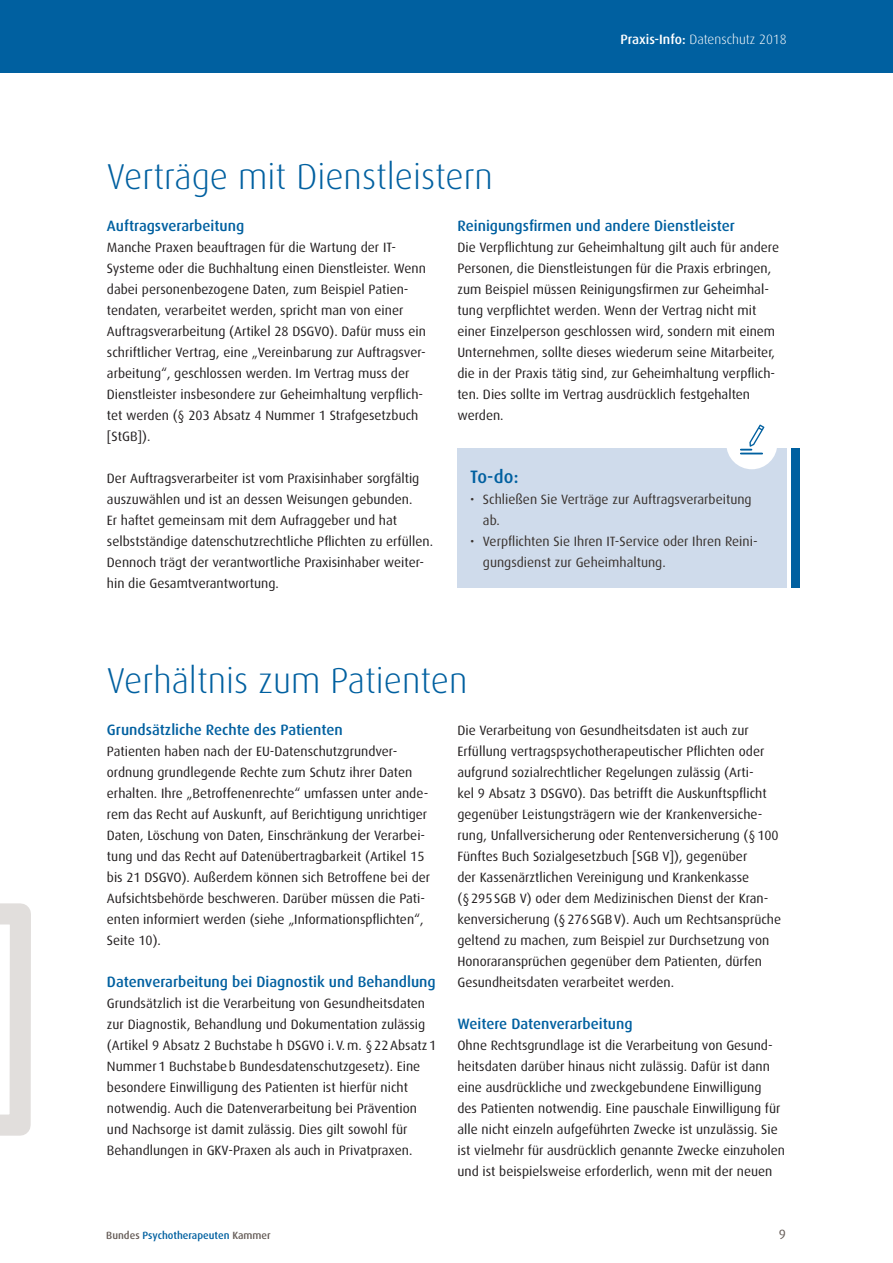
<style>
.page{position:relative;width:893px;height:1263px;background:#fff}
.page>*{position:absolute;margin:0;border:0;box-sizing:border-box;transform-origin:0 0}
.H1_headline{font:300 36px "Dax";color:#0060a0}
.fragen{font:500 18px "Dax";color:#0060a0}
.H2_headline{font:500 15px "Dax";color:#0060a0}
.fliesstext{font:13.5px/21px "Dax";color:#231f20}
.t1{font:13.5px/21px "Dax";color:#3a332f}
.t2{font:300 13.5px "Dax";color:#fff}
.t3{font:13.5px "Dax";color:#655c57}
.t4{font:500 10.5px "Dax";color:#0060a0}
.s1{font-weight:500}
.s2{color:#655c57}
</style>
<div class="page">
<div style="left:0;top:0;width:893px;height:72px;background:#0060a0"></div>
<div style="left:457px;top:449px;width:330px;height:139px;background:#cfdbeb"></div>
<div style="left:791px;top:449px;width:8px;height:139px;background:#0060a0"></div>
<div style="left:726px;top:418px;width:51px;height:51px;background:#fff;border-radius:50%"></div>
<svg style="left:741px;top:425px;width:23px;height:29px"></svg>
<svg style="left:0;top:903px;width:31px;height:233px"></svg>
<p class="t2" style="left:620px;top:32px;width:168px"><span class="s1">Praxis-Info:</span> Datenschutz 2018</p>
<h1 class="H1_headline" style="left:107px;top:157px;width:388px">Verträge mit Dienstleistern</h1>
<h2 class="H2_headline" style="left:107px;top:217px;width:139px">Auftragsverarbeitung</h2>
<p class="fliesstext" style="left:107px;top:237px;width:321px">Manche Praxen beauftragen für die Wartung der IT-Systeme oder die Buchhaltung einen Dienstleister. Wenn dabei personenbezogene Daten, zum Beispiel Patien&shy;tendaten, verarbeitet werden, spricht man von einer Auftragsverarbeitung (Artikel 28 DSGVO). Dafür muss ein schriftlicher Vertrag, eine „Vereinbarung zur Auftragsver&shy;arbeitung“, geschlossen werden. Im Vertrag muss der Dienstleister insbesondere zur Geheimhaltung verpflich&shy;tet werden (§ 203 Absatz 4 Nummer 1 Strafgesetzbuch [StGB]).</p>
<p class="fliesstext" style="left:107px;top:468px;width:328px">Der Auftragsverarbeiter ist vom Praxisinhaber sorgfältig auszuwählen und ist an dessen Weisungen gebunden.<br>Er haftet gemeinsam mit dem Aufraggeber und hat selbstständige datenschutzrechtliche Pflichten zu erfüllen.<br>Dennoch trägt der verantwortliche Praxisinhaber weiter&shy;hin die Gesamtverantwortung.</p>
<h2 class="H2_headline" style="left:457px;top:217px;width:279px">Reinigungsfirmen und andere Dienstleister</h2>
<p class="fliesstext" style="left:457px;top:237px;width:323px">Die Verpflichtung zur Geheimhaltung gilt auch für andere Personen, die Dienstleistungen für die Praxis erbringen, zum Beispiel müssen Reinigungsfirmen zur Geheimhal&shy;tung verpflichtet werden. Wenn der Vertrag nicht mit einer Einzelperson geschlossen wird, sondern mit einem Unternehmen, sollte dieses wiederum seine Mitarbeiter, die in der Praxis tätig sind, zur Geheimhaltung verpflich&shy;ten. Dies sollte im Vertrag ausdrücklich festgehalten werden.</p>
<p class="fragen" style="left:470px;top:467px;width:50px">To-do:</p>
<p class="t1" style="left:483px;top:489px;width:270px;text-indent:-13px">• Schließen Sie Verträge zur Auftragsverarbeitung ab.</p>
<p class="t1" style="left:483px;top:531px;width:276px;text-indent:-13px">• Verpflichten Sie Ihren IT-Service oder Ihren Reini&shy;gungsdienst zur Geheimhaltung.</p>
<h1 class="H1_headline" style="left:107px;top:661px;width:362px">Verhältnis zum Patienten</h1>
<h2 class="H2_headline" style="left:107px;top:721px;width:237px">Grundsätzliche Rechte des Patienten</h2>
<p class="fliesstext" style="left:107px;top:741px;width:325px">Patienten haben nach der EU-Datenschutzgrundver&shy;ordnung grundlegende Rechte zum Schutz ihrer Daten erhalten. Ihre „Betroffenenrechte“ umfassen unter ande&shy;rem das Recht auf Auskunft, auf Berichtigung unrichtiger Daten, Löschung von Daten, Einschränkung der Verarbei&shy;tung und das Recht auf Datenübertragbarkeit (Artikel 15 bis 21 DSGVO). Außerdem können sich Betroffene bei der Aufsichtsbehörde beschweren. Darüber müssen die Pati&shy;enten informiert werden (siehe „Informationspflichten“, Seite 10).</p>
<h2 class="H2_headline" style="left:107px;top:973px;width:330px">Datenverarbeitung bei Diagnostik und Behandlung</h2>
<p class="fliesstext" style="left:107px;top:993px;width:331px">Grundsätzlich ist die Verarbeitung von Gesundheitsdaten zur Diagnostik, Behandlung und Dokumentation zulässig (Artikel 9 Absatz 2 Buchstabe h DSGVO i.V.m. §22Absatz1<br>Nummer1 Buchstabeb Bundesdatenschutzgesetz). Eine besondere Einwilligung des Patienten ist hierfür nicht notwendig. Auch die Datenverarbeitung bei Prävention und Nachsorge ist damit zulässig. Dies gilt sowohl für Behandlungen in GKV-Praxen als auch in Privatpraxen.</p>
<p class="fliesstext" style="left:457px;top:720px;width:325px">Die Verarbeitung von Gesundheitsdaten ist auch zur Erfüllung vertragspsychotherapeutischer Pflichten oder aufgrund sozialrechtlicher Regelungen zulässig (Arti-<br>kel 9 Absatz 3 DSGVO). Das betrifft die Auskunftspflicht gegenüber Leistungsträgern wie der Krankenversiche&shy;rung, Unfallversicherung oder Rentenversicherung (§100<br>Fünftes Buch Sozialgesetzbuch [SGB V]), gegenüber<br>der Kassenärztlichen Vereinigung und Krankenkasse (§295SGB V) oder dem Medizinischen Dienst der Kran&shy;kenversicherung (§276SGBV). Auch um Rechtsansprüche geltend zu machen, zum Beispiel zur Durchsetzung von Honoraransprüchen gegenüber dem Patienten, dürfen Gesundheitsdaten verarbeitet werden.</p>
<h2 class="H2_headline" style="left:457px;top:1015px;width:177px">Weitere Datenverarbeitung</h2>
<p class="fliesstext" style="left:457px;top:1035px;width:329px">Ohne Rechtsgrundlage ist die Verarbeitung von Gesund&shy;heitsdaten darüber hinaus nicht zulässig. Dafür ist dann eine ausdrückliche und zweckgebundene Einwilligung<br>des Patienten notwendig. Eine pauschale Einwilligung für alle nicht einzeln aufgeführten Zwecke ist unzulässig. Sie ist vielmehr für ausdrücklich genannte Zwecke einzuholen und ist beispielsweise erforderlich, wenn mit der neuen</p>
<p class="t4" style="left:106px;top:1229px;width:166px"><span class="s2">Bundes</span> Psychotherapeuten <span class="s2">Kammer</span></p>
<p class="t3" style="left:779px;top:1227px;width:9px">9</p>
</div>
